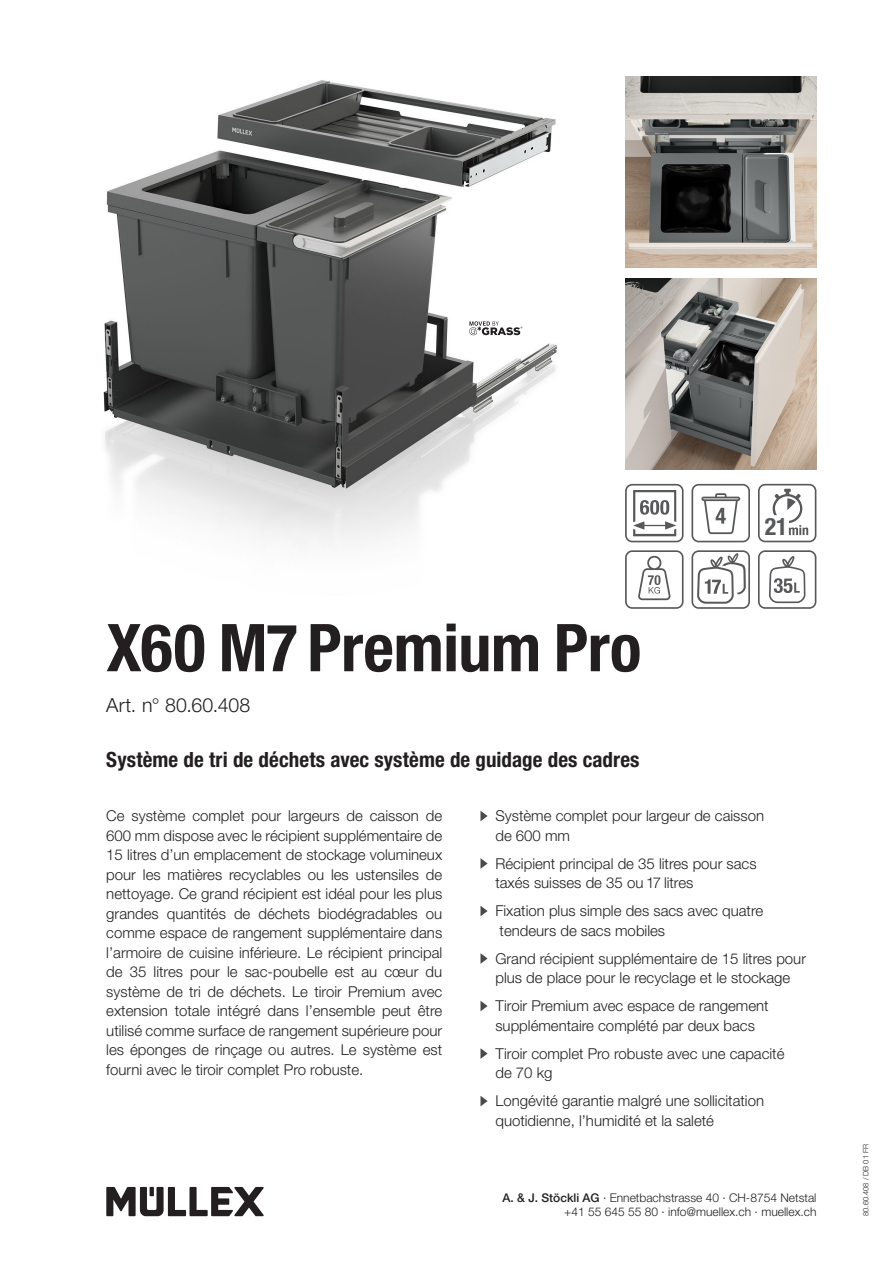
<style>
.page{position:relative;width:893px;height:1263px;background:#fff}
.page>*{position:absolute;margin:0;border:0;box-sizing:border-box;transform-origin:0 0}
.t1{font:700 condensed 66px "Helvetica Neue LT Std";letter-spacing:-.005em;color:#231f20}
.t2{font:700 condensed 24px "Helvetica Neue LT Std";color:#57585a}
.t3{font:700 condensed 21px "Helvetica Neue LT Std";letter-spacing:.005em;color:#231f20}
.t4{font:300 19.5px "Helvetica Neue LT Std";letter-spacing:.01em;color:#231f20}
.t5{font:300 15px/19.5px "Helvetica Neue LT Std";color:#231f20}
.t6{font:300 12px/14.4px "Helvetica Neue LT Std";color:#231f20;text-align:right}
.t7{font:300 7.5px "Helvetica Neue LT Std";color:#231f20}
.s1{font-weight:500}
</style>
<div class="page">
<svg style="left:480px;top:811px;width:8px;height:10px"></svg>
<svg style="left:480px;top:858px;width:8px;height:11px"></svg>
<svg style="left:480px;top:906px;width:8px;height:10px"></svg>
<svg style="left:480px;top:953px;width:8px;height:11px"></svg>
<svg style="left:480px;top:1001px;width:8px;height:10px"></svg>
<svg style="left:480px;top:1048px;width:8px;height:11px"></svg>
<svg style="left:480px;top:1096px;width:8px;height:10px"></svg>
<img style="left:103px;top:80px;width:455px;height:466px">
<img style="left:625px;top:279px;width:191px;height:191px">
<img style="left:625px;top:77px;width:191px;height:191px">
<svg style="left:625px;top:484px;width:58px;height:58px"></svg>
<svg style="left:691px;top:484px;width:59px;height:58px"></svg>
<svg style="left:758px;top:484px;width:58px;height:58px"></svg>
<svg style="left:758px;top:550px;width:58px;height:59px"></svg>
<svg style="left:691px;top:550px;width:59px;height:59px"></svg>
<svg style="left:625px;top:550px;width:58px;height:59px"></svg>
<svg style="left:106px;top:1187px;width:158px;height:29px"></svg>
<svg style="left:469px;top:321px;width:53px;height:14px"></svg>
<h1 class="t1" style="left:106px;top:608px;width:537px">X60 M7 Premium Pro</h1>
<h3 class="t4" style="left:106px;top:693px;width:146px">Art. n° 80.60.408</h3>
<h3 class="t3" style="left:106px;top:747px;width:535px">Système de tri de déchets avec système de guidage des cadres</h3>
<h2 class="t2" style="left:765px;top:512px;width:24px">21</h2>
<p class="t5" style="left:106px;top:806px;width:337px;text-align:justify">Ce système complet pour largeurs de caisson de 600 mm dispose avec le récipient supplémentaire de 15 litres d’un emplacement de stockage volumineux pour les matières recyclables ou les ustensiles de nettoyage. Ce grand récipient est idéal pour les plus grandes quantités de déchets biodégradables ou comme espace de rangement supplémentaire dans l’armoire de cuisine inférieure. Le récipient principal de 35 litres pour le sac-poubelle est au cœur du système de tri de déchets. Le tiroir Premium avec extension totale intégré dans l’ensemble peut être utilisé comme surface de rangement supérieure pour les éponges de rinçage ou autres. Le système est fourni avec le tiroir complet Pro robuste.</p>
<p class="t5" style="left:495px;top:806px;width:270px">Système complet pour largeur de caisson de 600 mm</p>
<p class="t5" style="left:495px;top:853px;width:263px">Récipient principal de 35 litres pour sacs taxés suisses de 35 ou 17 litres</p>
<p class="t5" style="left:495px;top:901px;width:269px">Fixation plus simple des sacs avec quatre tendeurs de sacs mobiles</p>
<p class="t5" style="left:495px;top:948px;width:312px">Grand récipient supplémentaire de 15 litres pour plus de place pour le recyclage et le stockage</p>
<p class="t5" style="left:495px;top:996px;width:275px">Tiroir Premium avec espace de rangement supplémentaire complété par deux bacs</p>
<p class="t5" style="left:495px;top:1043px;width:291px">Tiroir complet Pro robuste avec une capacité de 70 kg</p>
<p class="t5" style="left:495px;top:1091px;width:270px">Longévité garantie malgré une sollicitation quotidienne, l’humidité et la saleté</p>
<p class="t6" style="left:503px;top:1190px;width:315px"><span class="s1">A. &amp; J. Stöckli AG</span> · Ennetbachstrasse 40 · CH-8754 Netstal +41 55 645 55 80 · info@muellex.ch · muellex.ch</p>
<p class="t7" style="left:861px;top:1216px;width:74px;rotate:-90deg">80.60.408 / DB 01 FR</p>
</div>
